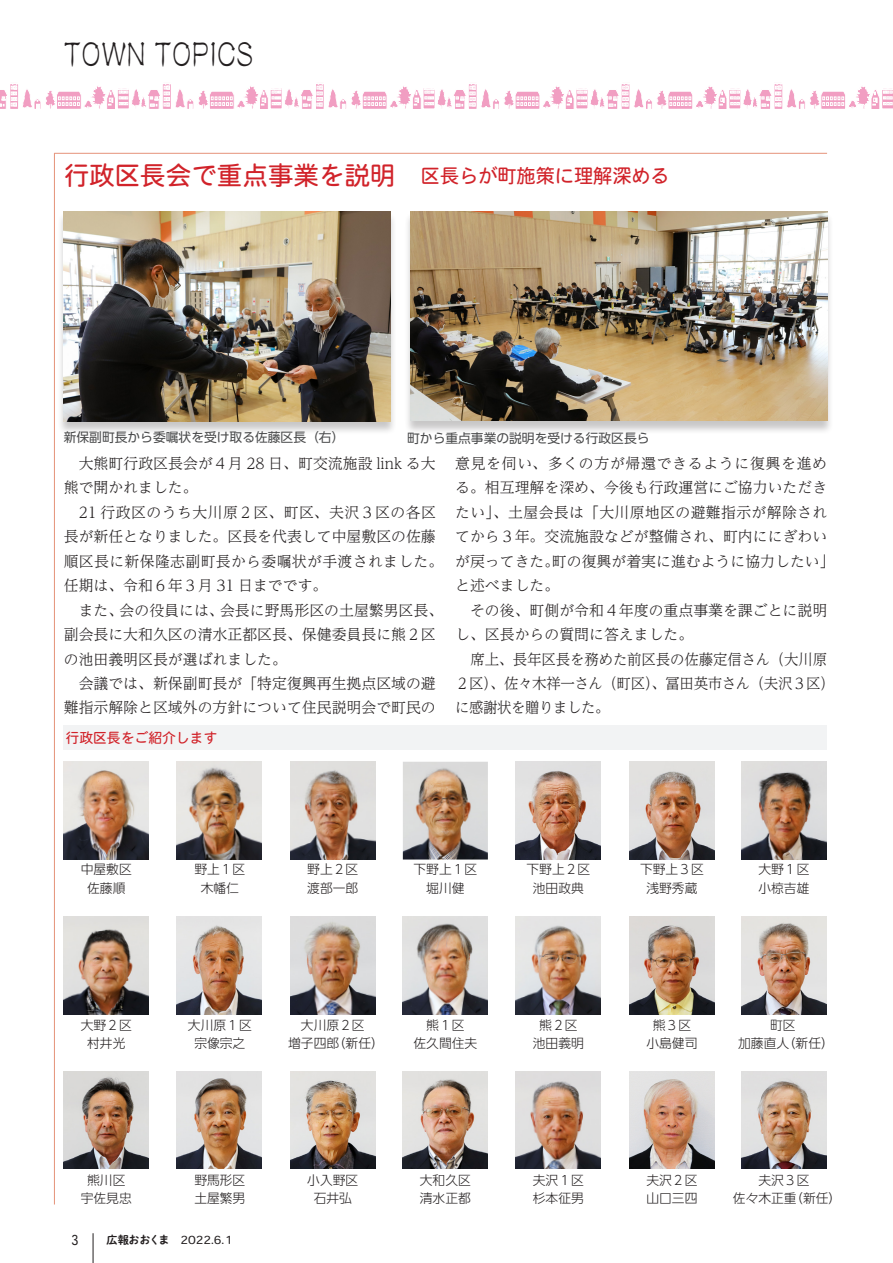
<style>
.page{position:relative;width:893px;height:1263px;background:#fff}
.page>*{position:absolute;margin:0;border:0;box-sizing:border-box;transform-origin:0 0}
.t1{font:31.95px "Reisho E1 Std";color:#231f20;scale:.8 1}
.t2{font:25.5px "Heisei Maru Go Std W4";color:#d1232a}
.t3{font:19.2px "Heisei Maru Go Std W4";color:#d1232a}
.t4{font:300 14.85px/24.5px "UD Reimin Pr 6 N";color:#231f20}
.t5{font:300 14.85px "UD Reimin Pr 6 N";letter-spacing:-.025em;color:#231f20}
.t6{font:300 14.85px "UD Reimin Pr 6 N";letter-spacing:.03em;color:#231f20}
.t7{font:300 14.85px "UD Reimin Pr 6 N";letter-spacing:.02em;color:#231f20}
.t8{font:300 14.85px "UD Reimin Pr 6 N";letter-spacing:.025em;color:#231f20}
.t9{font:300 14.85px "UD Reimin Pr 6 N";letter-spacing:.045em;color:#231f20}
.t10{font:300 14.85px "UD Reimin Pr 6 N";letter-spacing:-.03em;color:#231f20}
.t11{font:13.8px "Heisei Maru Go Std W4";color:#d1232a}
.t12{font:13.8px "Heisei Maru Go Std W4";color:#231f20;scale:.8 1}
.t13{font:300 12.75px/18.1px "UD Shin Go Pro";color:#231f20;text-align:center}
.t14{font:12.75px "UD Shin Go Pr 6 N";color:#4b4c4d}
.t15{font:11.1px "Heisei Maru Go Std W4";color:#231f20}
.t16{font:11.1px "P Shuei NM Go Std N B";letter-spacing:-.035em;color:#231f20}
</style>
<div class="page">
<hr style="left:93px;top:1233px;width:1px;height:30px;background:#231f20">
<svg style="left:0;top:84px;width:893px;height:25px"></svg>
<hr style="left:54px;top:153px;width:773px;height:1px;background:#e59279">
<hr style="left:54px;top:153px;width:1px;height:1051px;background:#e59279">
<div style="left:57px;top:212px;width:340px;height:223px;background:#231f20;opacity:.25"></div>
<img style="left:64px;top:212px;width:326px;height:209px">
<div style="left:404px;top:212px;width:430px;height:222px;background:#231f20;opacity:.25"></div>
<img style="left:411px;top:212px;width:416px;height:209px">
<img style="left:177px;top:762px;width:85px;height:97px">
<img style="left:290px;top:762px;width:85px;height:97px">
<img style="left:403px;top:762px;width:85px;height:97px">
<img style="left:516px;top:762px;width:85px;height:97px">
<img style="left:629px;top:762px;width:85px;height:97px">
<img style="left:741px;top:762px;width:85px;height:97px">
<img style="left:177px;top:916px;width:85px;height:98px">
<img style="left:290px;top:916px;width:85px;height:98px">
<img style="left:403px;top:916px;width:85px;height:98px">
<img style="left:516px;top:916px;width:85px;height:98px">
<img style="left:629px;top:916px;width:85px;height:98px">
<img style="left:741px;top:916px;width:85px;height:98px">
<img style="left:177px;top:1071px;width:85px;height:98px">
<img style="left:290px;top:1071px;width:85px;height:98px">
<img style="left:403px;top:1071px;width:85px;height:98px">
<img style="left:516px;top:1071px;width:85px;height:98px">
<img style="left:629px;top:1071px;width:85px;height:98px">
<img style="left:741px;top:1071px;width:85px;height:98px">
<img style="left:64px;top:761px;width:85px;height:98px">
<img style="left:64px;top:916px;width:85px;height:98px">
<img style="left:64px;top:1071px;width:85px;height:98px">
<div style="left:64px;top:725px;width:763px;height:24px;background:#f2f3f4"></div>
<p class="t1" style="left:64px;top:32px;width:239px">TOWN TOPICS</p>
<p class="t2" style="left:64px;top:158px;width:359px">行政区長会で重点事業を説明　</p>
<p class="t3" style="left:421px;top:163px;width:250px">区長らが町施策に理解深める</p>
<p class="t14" style="left:64px;top:427px;width:282px">新保副町長から委嘱状を受け取る佐藤区長（右）</p>
<p class="t14" style="left:407px;top:428px;width:244px">町から重点事業の説明を受ける行政区長ら</p>
<p class="t4" style="left:64px;top:451px;width:373px">　大熊町行政区長会が４月 28 日、町交流施設 link る大</p>
<p class="t4" style="left:64px;top:475px;width:135px">熊で開かれました。</p>
<p class="t6" style="left:64px;top:500px;width:374px">　21 行政区のうち大川原２区、町区、夫沢３区の各区</p>
<p class="t4" style="left:64px;top:524px;width:374px">長が新任となりました。区長を代表して中屋敷区の佐藤</p>
<p class="t7" style="left:64px;top:549px;width:381px">順区長に新保隆志副町長から委嘱状が手渡されました。</p>
<p class="t4" style="left:64px;top:573px;width:265px">任期は、令和６年３月 31 日までです。</p>
<p class="t4" style="left:220px;top:597px;width:225px">会長に野馬形区の土屋繁男区長、</p>
<p class="t4" style="left:120px;top:597px;width:106px">会の役員には、</p>
<p class="t4" style="left:64px;top:597px;width:374px">　また、<br>副会長に大和久区の清水正都区長、保健委員長に熊２区の池田義明区長が選ばれました。<br>　会議では、新保副町長が「特定復興再生拠点区域の避難指示解除と区域外の方針について住民説明会で町民の</p>
<p class="t11" style="left:66px;top:728px;width:154px">行政区長をご紹介します</p>
<p class="t9" style="left:455px;top:451px;width:373px">意見を伺い、多くの方が帰還できるように復興を進め</p>
<p class="t4" style="left:455px;top:475px;width:374px">る。相互理解を深め、今後も行政運営にご協力いただき</p>
<p class="t8" style="left:455px;top:500px;width:374px">たい」、土屋会長は「大川原地区の避難指示が解除され</p>
<p class="t4" style="left:455px;top:524px;width:374px">てから３年。交流施設などが整備され、町内ににぎわい</p>
<p class="t4" style="left:552px;top:548px;width:284px">町の復興が着実に進むように協力したい「</p>
<p class="t4" style="left:455px;top:548px;width:106px">が戻ってきた。</p>
<p class="t4" style="left:455px;top:573px;width:106px">と述べました。</p>
<p class="t4" style="left:455px;top:597px;width:374px">　その後、町側が令和４年度の重点事業を課ごとに説明</p>
<p class="t4" style="left:455px;top:622px;width:240px">し、区長からの質問に答えました。</p>
<p class="t4" style="left:470px;top:646px;width:358px">席上、長年区長を務めた前区長の佐藤定信さん（大川原</p>
<p class="t5" style="left:455px;top:671px;width:381px">２区）、佐々木祥一さん（町区）、冨田英市さん（夫沢３区(</p>
<p class="t10" style="left:455px;top:696px;width:156px">に感謝状を贈りました。</p>
<p class="t13" style="left:81px;top:860px;width:53px">中屋敷区佐藤順</p>
<p class="t13" style="left:194px;top:860px;width:53px">野上１区木幡仁</p>
<p class="t13" style="left:307px;top:860px;width:53px;text-align:left">野上２区渡部一郎</p>
<p class="t13" style="left:413px;top:860px;width:65px">下野上１区堀川健</p>
<p class="t13" style="left:526px;top:860px;width:65px">下野上２区池田政典</p>
<p class="t13" style="left:640px;top:860px;width:65px">下野上３区浅野秀蔵</p>
<p class="t13" style="left:758px;top:860px;width:53px;text-align:left">大野１区小椋吉雄</p>
<p class="t13" style="left:81px;top:1016px;width:53px">大野２区村井光</p>
<p class="t13" style="left:188px;top:1016px;width:65px">大川原１区宗像宗之</p>
<p class="t13" style="left:333px;top:1016px;width:53px;text-align:left;text-indent:-32px">大川原２区<br>（新任(</p>
<p class="t13" style="left:288px;top:1034px;width:53px">増子四郎</p>
<p class="t13" style="left:413px;top:1016px;width:65px">熊１区<br>佐久間住夫</p>
<p class="t13" style="left:533px;top:1016px;width:53px">熊２区池田義明</p>
<p class="t13" style="left:646px;top:1016px;width:53px">熊３区小島健司</p>
<p class="t13" style="left:783px;top:1016px;width:53px;text-align:left;text-indent:-13px">町区<br>（新任(</p>
<p class="t13" style="left:738px;top:1034px;width:53px">加藤直人</p>
<p class="t13" style="left:81px;top:1170px;width:53px">熊川区宇佐見忠</p>
<p class="t13" style="left:194px;top:1170px;width:53px;text-align:left">野馬形区土屋繁男</p>
<p class="t13" style="left:307px;top:1170px;width:53px">小入野区石井弘</p>
<p class="t13" style="left:420px;top:1170px;width:53px;text-align:left">大和久区清水正都</p>
<p class="t13" style="left:533px;top:1170px;width:53px;text-align:left">夫沢１区杉本征男</p>
<p class="t13" style="left:646px;top:1170px;width:53px;text-align:left">夫沢２区山口三四</p>
<p class="t13" style="left:790px;top:1170px;width:53px;text-align:left;text-indent:-32px">夫沢３区<br>（新任(</p>
<p class="t13" style="left:733px;top:1188px;width:65px">佐々木正重</p>
<p class="t12" style="left:71px;top:1231px;width:11px">3</p>
<p class="t16" style="left:107px;top:1232px;width:64px">広報おおくま</p>
<p class="t15" style="left:181px;top:1233px;width:53px">2022.6.1</p>
</div>
